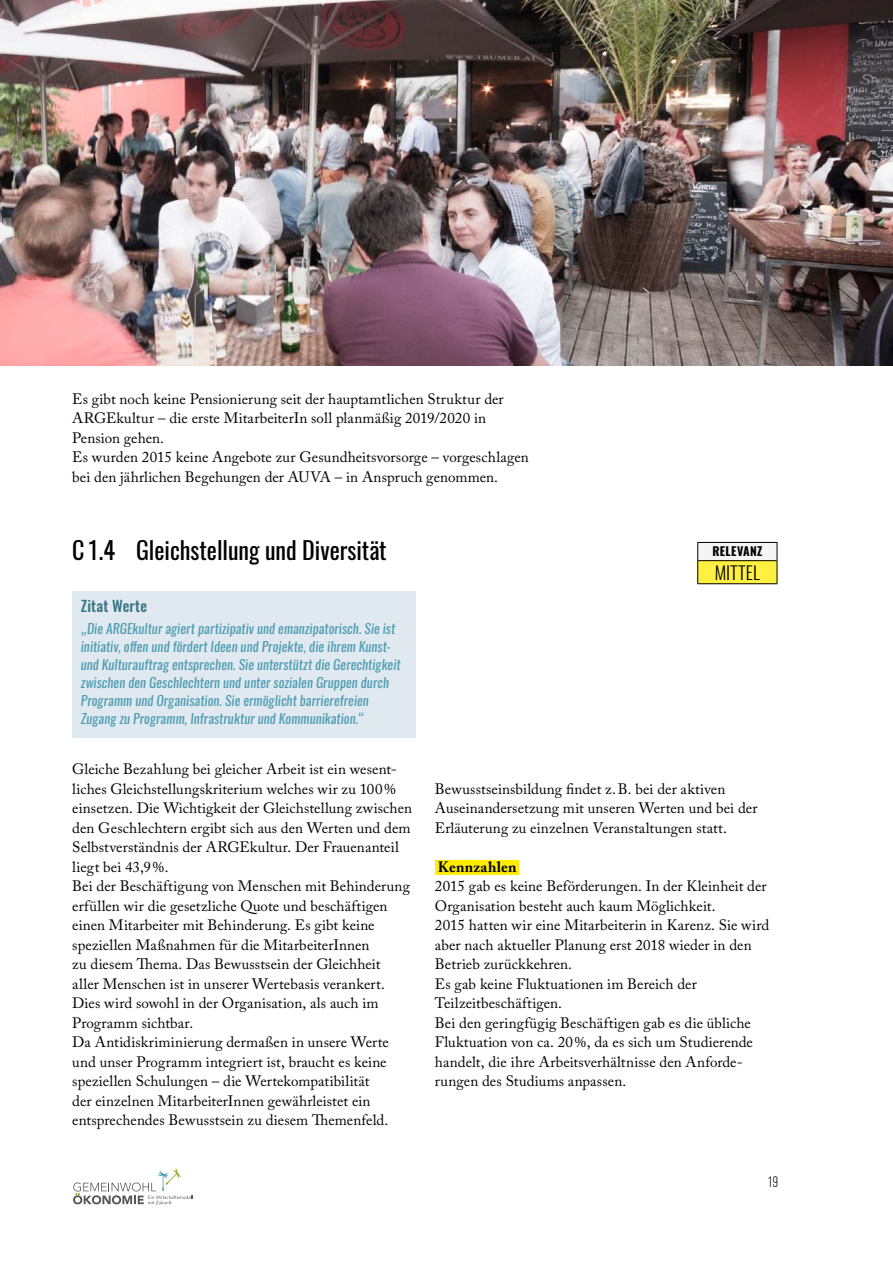
<style>
.page{position:relative;width:893px;height:1263px;background:#fff}
.page>*{position:absolute;margin:0;border:0;box-sizing:border-box;transform-origin:0 0}
.t1{font:24px "Oswald";color:#000}
.t2{font:300 18px "Oswald";color:#000}
.t3{font:15px/19.5px "Adobe Caslon Pro";letter-spacing:.005em;color:#000}
.t4{font:700 15px "Adobe Caslon Pro";letter-spacing:.015em;color:#000}
.t5{font:500 15px "Oswald";letter-spacing:.01em;color:#387586}
.t6{font:300 condensed 15px "Akzidenz Grotesk Std";color:#000}
.t7{font:italic 13.5px/18px "Oswald";letter-spacing:.01em;color:#4b9ab2}
.t8{font:700 12px "Oswald";letter-spacing:.025em;color:#000}
</style>
<div class="page">
<svg style="left:76px;top:1204px;width:96px;height:1px"></svg>
<svg style="left:73px;top:1168px;width:120px;height:36px"></svg>
<div style="left:435px;top:860px;width:84px;height:15px;background:#ffed00"></div>
<div style="left:698px;top:542px;width:79px;height:19px;background:#f5f5f5"></div>
<div style="left:698px;top:561px;width:79px;height:23px;background:#fff041"></div>
<hr style="left:697px;top:542px;width:80px;height:1px;background:#000">
<svg style="left:697px;top:543px;width:1px;height:40px"></svg>
<svg style="left:777px;top:543px;width:1px;height:40px"></svg>
<hr style="left:697px;top:583px;width:80px;height:1px;background:#000">
<hr style="left:698px;top:560px;width:79px;height:1px;background:#000">
<div style="left:72px;top:591px;width:343px;height:147px;background:#dfe9ef"></div>
<img style="left:0;top:0;width:893px;height:366px">
<p class="t3" style="left:72px;top:389px;width:458px">Es gibt noch keine Pensionierung seit der hauptamtlichen Struktur der ARGEkultur – die erste MitarbeiterIn soll planmäßig 2019/2020 in Pension gehen.<br>Es wurden 2015 keine Angebote zur Gesundheitsvorsorge – vorgeschlagen bei den jährlichen Begehungen der AUVA – in Anspruch genommen.</p>
<h1 class="t1" style="left:72px;top:533px;width:316px">C1.4 Gleichstellung und Diversität</h1>
<p class="t5" style="left:81px;top:595px;width:68px">Zitat Werte</p>
<p class="t7" style="left:81px;top:619px;width:321px">„Die ARGEkultur agiert partizipativ und emanzipatorisch. Sie ist initiativ, offen und fördert Ideen und Projekte, die ihrem Kunst&shy;und Kulturauftrag entsprechen. Sie unterstützt die Gerechtigkeit zwischen den Geschlechtern und unter sozialen Gruppen durch Programm und Organisation. Sie ermöglicht barrierefreien Zugang zu Programm, Infrastruktur und Kommunikation.“</p>
<p class="t8" style="left:713px;top:543px;width:51px">RELEVANZ</p>
<p class="t2" style="left:715px;top:560px;width:9px">MITTEL</p>
<p class="t3" style="left:72px;top:759px;width:341px">Gleiche Bezahlung bei gleicher Arbeit ist ein wesent&shy;liches Gleichstellungskriterium welches wir zu 100% einsetzen. Die Wichtigkeit der Gleichstellung zwischen den Geschlechtern ergibt sich aus den Werten und dem Selbstverständnis der ARGEkultur. Der Frauenanteil liegt bei 43,9%.<br>Bei der Beschäftigung von Menschen mit Behinderung erfüllen wir die gesetzliche Quote und beschäftigen einen Mitarbeiter mit Behinderung. Es gibt keine speziellen Maßnahmen für die MitarbeiterInnen<br>zu diesem Thema. Das Bewusstsein der Gleichheit<br>aller Menschen ist in unserer Wertebasis verankert.<br>Dies wird sowohl in der Organisation, als auch im Programm sichtbar.<br>Da Antidiskriminierung dermaßen in unsere Werte und unser Programm integriert ist, braucht es keine speziellen Schulungen – die Wertekompatibilität<br>der einzelnen MitarbeiterInnen gewährleistet ein entsprechendes Bewusstsein zu diesem Themenfeld.</p>
<p class="t3" style="left:435px;top:779px;width:324px">Bewusstseinsbildung findet z.B. bei der aktiven<br>Auseinandersetzung mit unseren Werten und bei der<br>Erläuterung zu einzelnen Veranstaltungen statt.</p>
<p class="t4" style="left:438px;top:858px;width:80px">Kennzahlen</p>
<p class="t3" style="left:435px;top:876px;width:336px">2015 gab es keine Beförderungen. In der Kleinheit der Organisation besteht auch kaum Möglichkeit.<br>2015 hatten wir eine Mitarbeiterin in Karenz. Sie wird aber nach aktueller Planung erst 2018 wieder in den Betrieb zurückkehren.<br>Es gab keine Fluktuationen im Bereich der Teilzeitbeschäftigen.<br>Bei den geringfügig Beschäftigen gab es die übliche Fluktuation von ca. 20%, da es sich um Studierende handelt, die ihre Arbeitsverhältnisse den Anforde&shy;rungen des Studiums anpassen.</p>
<p class="t6" style="left:768px;top:1174px;width:12px">19</p>
</div>
